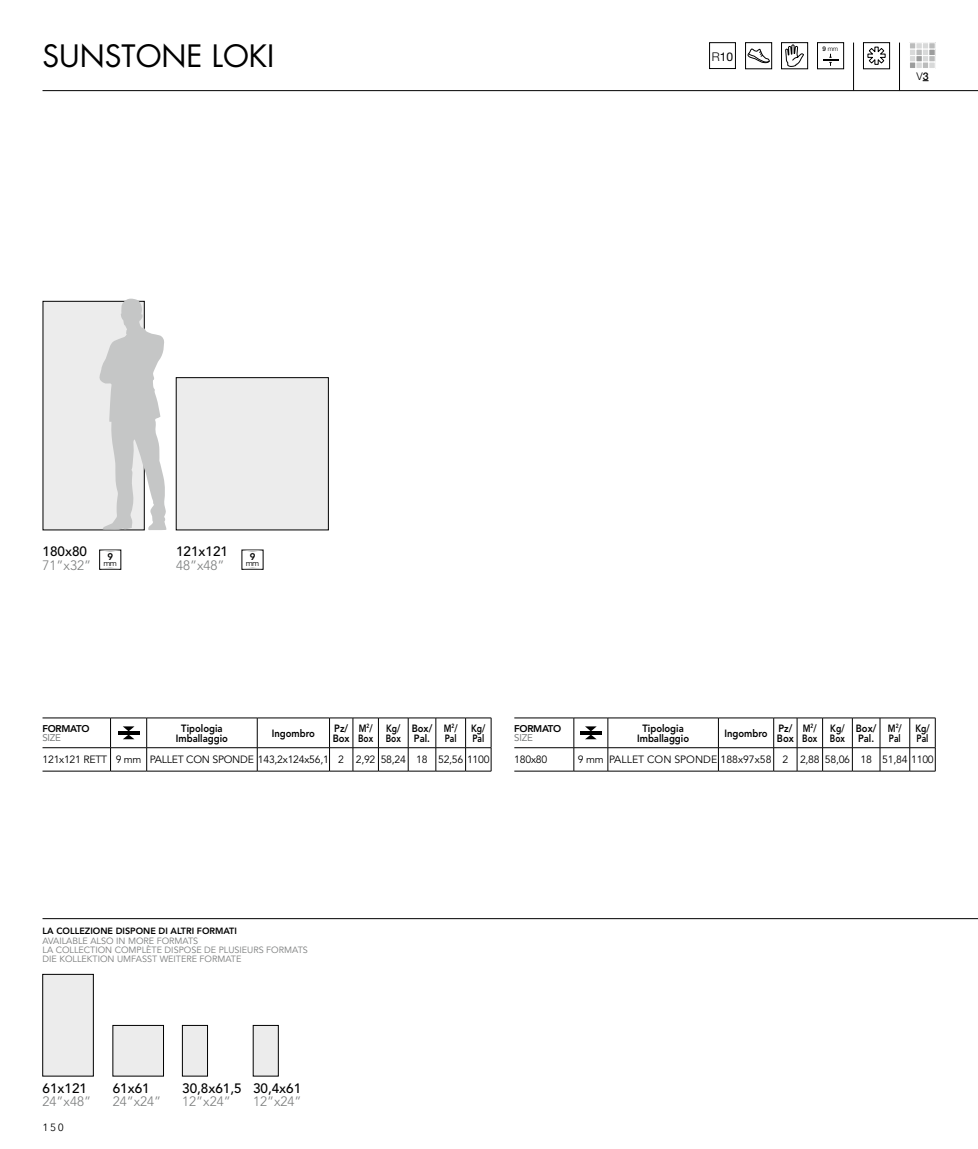
<style>
.page{position:relative;width:978px;height:1149px;background:#fff}
.page>*{position:absolute;margin:0;border:0;box-sizing:border-box;transform-origin:0 0}
.t1{font:30px "Futura Std";color:#000}
.t2{font:300 13.5px "Avenir LT Std";color:#7a7c7c}
.t3{font:500 13.5px "Avenir LT Std";color:#000}
.t4{font:12px "Helvetica Neue LT Std";color:#000}
.t5{font:300 10.65px "Helvetica Neue LT Std";color:#000}
.t6{font:800 10.5px/9.8px "Avenir LT Std";color:#000;scale:.9 1}
.t7{font:10.5px "Avenir LT Std";letter-spacing:-.025em;color:#000}
.t8{font:800 10.5px/9.8px "Avenir LT Std";color:#000;scale:.8 1}
.t9{font:10.5px "Avenir LT Std";color:#000}
.t10{font:10.5px "Avenir Next";color:#000}
.t11{font:800 9.75px "Avenir LT Std";letter-spacing:-.03em;color:#000}
.t12{font:9.75px "Avenir LT Std";letter-spacing:-.03em;color:#7a7c7c}
.t13{font:800 9.6px "Avenir LT Std";color:#000}
.t14{font:9px/9px "Avenir LT Std";color:#7a7c7c}
.t15{font:800 9px "Avenir LT Std";color:#000}
.t16{font:8.4px "Avenir LT Std";color:#000}
.t17{font:300 6.3px "Helvetica Neue LT Std";color:#000}
.s1{font-weight:300}
.s2{font-weight:500}
</style>
<div class="page">
<svg style="left:823px;top:54px;width:15px;height:12px"></svg>
<div style="left:817px;top:42px;width:27px;height:27px;border:1px solid #000"></div>
<hr style="left:43px;top:90px;width:935px;height:1px;background:#000">
<svg style="left:867px;top:47px;width:19px;height:18px"></svg>
<div style="left:863px;top:42px;width:27px;height:27px;border:1px solid #000"></div>
<svg style="left:748px;top:48px;width:22px;height:15px"></svg>
<div style="left:745px;top:42px;width:27px;height:27px;border:1px solid #000"></div>
<svg style="left:785px;top:44px;width:19px;height:23px"></svg>
<div style="left:781px;top:42px;width:27px;height:27px;border:1px solid #000"></div>
<hr style="left:899px;top:43px;width:1px;height:47px;background:#000">
<hr style="left:853px;top:43px;width:1px;height:47px;background:#000">
<div style="left:909px;top:43px;width:7px;height:6px;background:#bbbcbc"></div>
<div style="left:909px;top:42px;width:7px;height:7px;border:1px solid #fff"></div>
<div style="left:909px;top:49px;width:7px;height:7px;background:#d8d9d9"></div>
<div style="left:909px;top:49px;width:7px;height:7px;border:1px solid #fff"></div>
<div style="left:909px;top:56px;width:7px;height:6px;background:#d8d9d9"></div>
<div style="left:909px;top:55px;width:7px;height:7px;border:1px solid #fff"></div>
<div style="left:909px;top:62px;width:7px;height:6px;background:#9c9d9d"></div>
<div style="left:909px;top:62px;width:7px;height:7px;border:1px solid #fff"></div>
<div style="left:916px;top:42px;width:7px;height:7px;border:1px solid #fff"></div>
<div style="left:916px;top:49px;width:6px;height:7px;background:#bbbcbc"></div>
<div style="left:916px;top:49px;width:7px;height:7px;border:1px solid #fff"></div>
<div style="left:916px;top:55px;width:7px;height:7px;border:1px solid #fff"></div>
<svg style="left:916px;top:56px;width:6px;height:11px"></svg>
<div style="left:916px;top:62px;width:7px;height:7px;border:1px solid #fff"></div>
<div style="left:922px;top:43px;width:7px;height:6px;background:#d8d9d9"></div>
<div style="left:922px;top:42px;width:7px;height:7px;border:1px solid #fff"></div>
<div style="left:922px;top:49px;width:7px;height:7px;background:#d8d9d9"></div>
<div style="left:922px;top:49px;width:7px;height:7px;border:1px solid #fff"></div>
<div style="left:922px;top:56px;width:7px;height:6px;background:#d8d9d9"></div>
<div style="left:922px;top:55px;width:7px;height:7px;border:1px solid #fff"></div>
<div style="left:922px;top:62px;width:7px;height:6px;background:#bbbcbc"></div>
<div style="left:922px;top:62px;width:7px;height:7px;border:1px solid #fff"></div>
<div style="left:929px;top:42px;width:6px;height:7px;border:1px solid #fff"></div>
<div style="left:929px;top:49px;width:6px;height:7px;background:#9c9d9d"></div>
<div style="left:929px;top:49px;width:6px;height:7px;border:1px solid #fff"></div>
<div style="left:929px;top:55px;width:6px;height:7px;border:1px solid #fff"></div>
<svg style="left:929px;top:56px;width:6px;height:11px"></svg>
<div style="left:929px;top:62px;width:6px;height:7px;border:1px solid #fff"></div>
<div style="left:709px;top:42px;width:27px;height:27px;border:1px solid #000"></div>
<hr style="left:43px;top:918px;width:935px;height:1px;background:#000">
<div style="left:43px;top:973px;width:51px;height:102px;background:#ececec;border:1px solid #000"></div>
<div style="left:113px;top:1024px;width:51px;height:51px;background:#ececec;border:1px solid #000"></div>
<div style="left:182px;top:1024px;width:26px;height:51px;background:#ececec;border:1px solid #000"></div>
<div style="left:253px;top:1024px;width:26px;height:51px;background:#ececec;border:1px solid #000"></div>
<div style="left:43px;top:301px;width:101px;height:229px;background:#ececec"></div>
<div style="left:99px;top:549px;width:22px;height:20px;background:#fff;border:1px solid #000"></div>
<svg style="left:101px;top:550px;width:18px;height:2px"></svg>
<svg style="left:101px;top:567px;width:18px;height:2px"></svg>
<svg style="left:99px;top:298px;width:68px;height:232px"></svg>
<div style="left:176px;top:377px;width:153px;height:153px;background:#ececec;border:1px solid #000"></div>
<svg style="left:243px;top:550px;width:19px;height:2px"></svg>
<svg style="left:243px;top:567px;width:19px;height:2px"></svg>
<svg style="left:43px;top:717px;width:449px;height:54px"></svg>
<svg style="left:514px;top:717px;width:422px;height:54px"></svg>
<h1 class="t1" style="left:43px;top:37px;width:233px">SUNSTONE LOKI</h1>
<h3 class="t4" style="left:712px;top:49px;width:23px"><span class="s1">R</span>10</h3>
<p class="t17" style="left:822px;top:45px;width:17px"><span class="s2">9</span> mm</p>
<p class="t5" style="left:916px;top:69px;width:14px">V<span class="s2">3</span></p>
<h2 class="t3" style="left:43px;top:543px;width:46px">180x80</h2>
<h2 class="t2" style="left:43px;top:556px;width:50px">71”x32”</h2>
<p class="t13" style="left:107px;top:551px;width:7px">9</p>
<p class="t16" style="left:103px;top:558px;width:15px">mm</p>
<h2 class="t3" style="left:176px;top:543px;width:54px">121x121</h2>
<h2 class="t2" style="left:176px;top:556px;width:50px">48”x48”</h2>
<p class="t13" style="left:250px;top:551px;width:7px">9</p>
<p class="t16" style="left:246px;top:558px;width:15px">mm</p>
<p class="t11" style="left:43px;top:722px;width:48px">FORMATO</p>
<p class="t12" style="left:43px;top:732px;width:20px">SIZE</p>
<p class="t6" style="left:176px;top:723px;width:59px;text-align:center">Tipologia<br>Imballaggio</p>
<p class="t6" style="left:272px;top:728px;width:50px">Ingombro</p>
<p class="t6" style="left:333px;top:723px;width:20px">Pz/<br>Box</p>
<p class="t8" style="left:358px;top:723px;width:20px">M<sup>2</sup>/<br>Box</p>
<p class="t8" style="left:386px;top:723px;width:20px">Kg/<br>Box</p>
<p class="t6" style="left:412px;top:723px;width:24px">Box/<br>Pal.</p>
<p class="t8" style="left:444px;top:723px;width:19px">M<sup>2</sup>/<br>Pal</p>
<p class="t8" style="left:471px;top:723px;width:19px">Kg/<br>Pal</p>
<p class="t7" style="left:43px;top:753px;width:449px">121x121 RETT 9 mm PALLET CON SPONDE 143,2x124x56,1 2 2,92 58,24 18 52,56 1100</p>
<p class="t11" style="left:514px;top:722px;width:48px">FORMATO</p>
<p class="t12" style="left:514px;top:732px;width:20px">SIZE</p>
<p class="t6" style="left:637px;top:723px;width:59px;text-align:center">Tipologia<br>Imballaggio</p>
<p class="t6" style="left:724px;top:728px;width:50px">Ingombro</p>
<p class="t6" style="left:777px;top:723px;width:20px">Pz/<br>Box</p>
<p class="t8" style="left:802px;top:723px;width:20px">M<sup>2</sup>/<br>Box</p>
<p class="t8" style="left:830px;top:723px;width:20px">Kg/<br>Box</p>
<p class="t6" style="left:856px;top:723px;width:24px">Box/<br>Pal.</p>
<p class="t8" style="left:888px;top:723px;width:19px">M<sup>2</sup>/<br>Pal</p>
<p class="t8" style="left:915px;top:723px;width:19px">Kg/<br>Pal</p>
<p class="t7" style="left:514px;top:753px;width:34px">180x80</p>
<p class="t9" style="left:578px;top:753px;width:357px">9 mm PALLET CON SPONDE 188x97x58 2 2,88 58,06 18 51,84 1100</p>
<p class="t15" style="left:43px;top:925px;width:196px">LA COLLEZIONE DISPONE DI ALTRI FORMATI</p>
<p class="t14" style="left:43px;top:935px;width:267px">AVAILABLE ALSO IN MORE FORMATS<br>LA COLLECTION COMPLÈTE DISPOSE DE PLUSIEURS FORMATS<br>DIE KOLLEKTION UMFASST WEITERE FORMATE</p>
<h2 class="t3" style="left:43px;top:1080px;width:46px">61x121</h2>
<h2 class="t2" style="left:43px;top:1093px;width:50px">24”x48”</h2>
<p class="t10" style="left:43px;top:1118px;width:23px">150</p>
<h2 class="t3" style="left:113px;top:1080px;width:39px">61x61</h2>
<h2 class="t2" style="left:113px;top:1093px;width:50px">24”x24”</h2>
<h2 class="t3" style="left:182px;top:1080px;width:61px">30,8x61,5</h2>
<h2 class="t2" style="left:182px;top:1093px;width:50px">12”x24”</h2>
<h2 class="t3" style="left:253px;top:1080px;width:50px">30,4x61</h2>
<h2 class="t2" style="left:253px;top:1093px;width:50px">12”x24”</h2>
</div>
